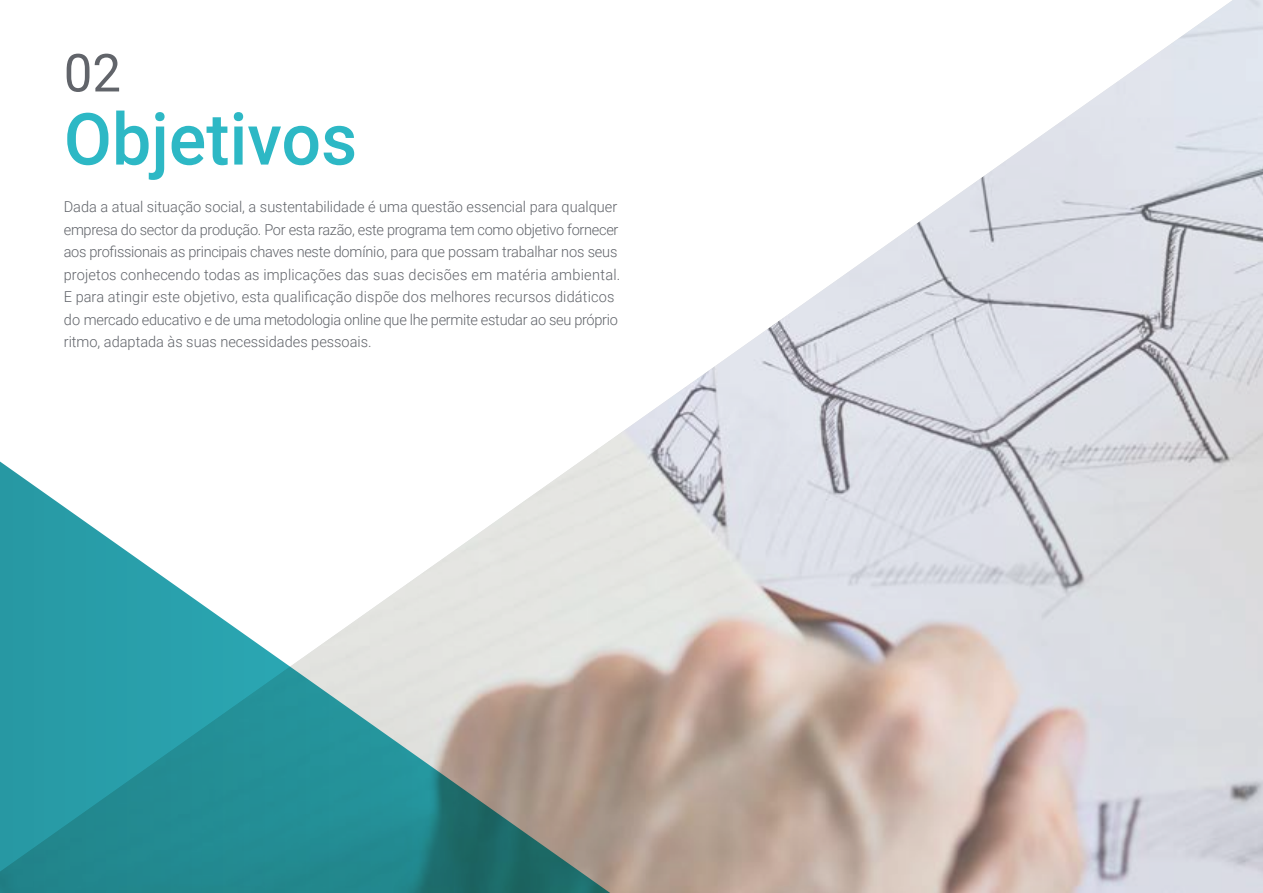
<style>
.page{position:relative;width:1263px;height:893px;background:#fff}
.page>*{position:absolute;margin:0;border:0;box-sizing:border-box;transform-origin:0 0}
.t1{font:500 72px "Roboto";color:#2db8c5}
.t2{font:52.5px "Roboto";color:#61646a}
.t3{font:300 15px/22.5px "Roboto";color:#61646a}
</style>
<div class="page">
<img style="left:602px;top:0;width:661px;height:893px">
<svg style="left:0;top:446px;width:640px;height:447px"></svg>
<h2 class="t2" style="left:64px;top:36px;width:59px">02</h2>
<h1 class="t1" style="left:64px;top:89px;width:295px">Objetivos</h1>
<p class="t3" style="left:64px;top:195px;width:558px">Dada a atual situação social, a sustentabilidade é uma questão essencial para qualquer empresa do sector da produção. Por esta razão, este programa tem como objetivo fornecer aos profissionais as principais chaves neste domínio, para que possam trabalhar nos seus projetos conhecendo todas as implicações das suas decisões em matéria ambiental.<br>E para atingir este objetivo, esta qualificação dispõe dos melhores recursos didáticos do mercado educativo e de uma metodologia online que lhe permite estudar ao seu próprio ritmo, adaptada às suas necessidades pessoais.</p>
</div>
